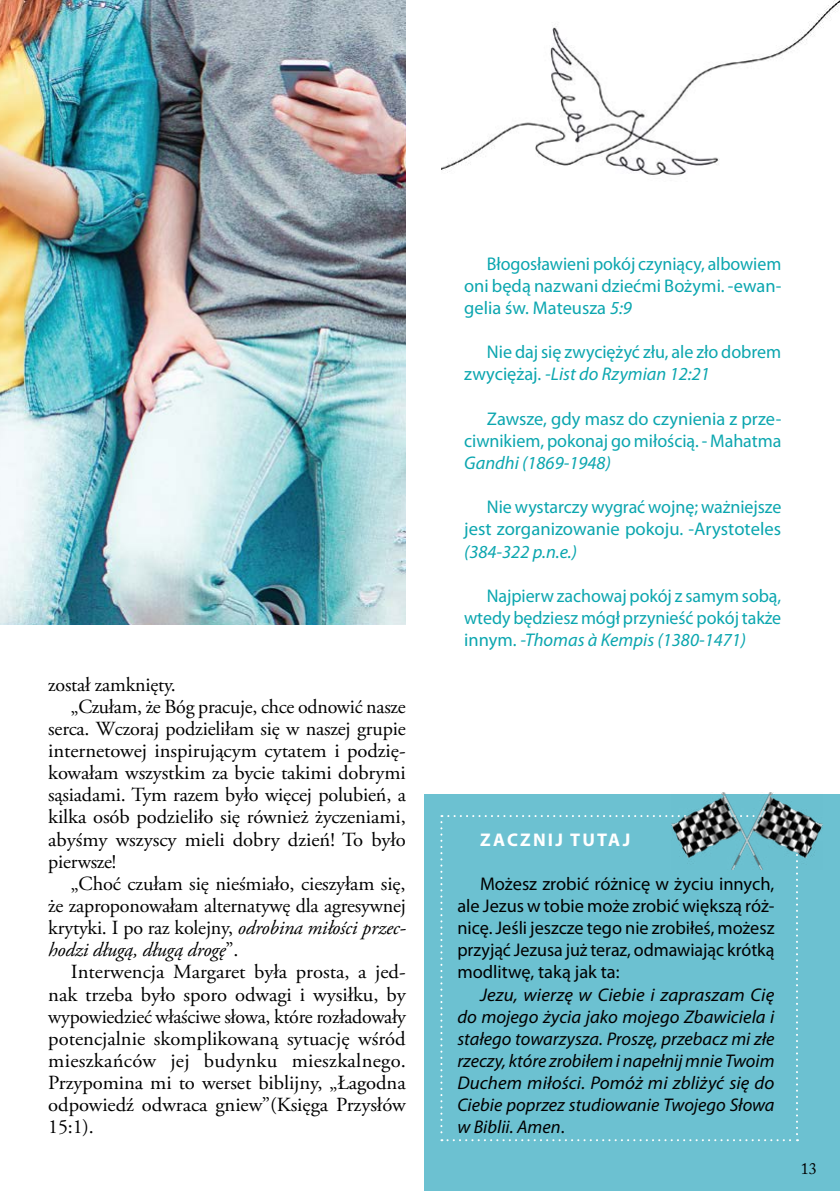
<style>
.page{position:relative;width:840px;height:1191px;background:#fff}
.page>*{position:absolute;margin:0;border:0;box-sizing:border-box;transform-origin:0 0}
.t1{font:20px "Adobe Garamond Pro";letter-spacing:-.005em;color:#000}
.t2{font:20px "Adobe Garamond Pro";letter-spacing:.015em;color:#000}
.t3{font:italic 20px "Adobe Garamond Pro";letter-spacing:-.01em;color:#000}
.t4{font:18.4px/22.2px "Myriad Pro";letter-spacing:-.005em;color:#0ba6af;text-align:justify}
.t5{font:italic 18.4px/22.2px "Myriad Pro";color:#000;text-align:justify}
.t6{font:18.4px/22.2px "Myriad Pro";letter-spacing:-.005em;color:#000;text-align:justify}
.t7{font:italic 18.4px "Myriad Pro";color:#0ba6af}
.t8{font:700 18.4px "Myriad Pro";letter-spacing:.12em;color:#fff}
.t9{font:16px "Adobe Caslon Pro";color:#000}
.s1{font-style:italic}
.s2{font-style:normal}
</style>
<div class="page">
<img style="left:0;top:1px;width:405px;height:623px">
<img style="left:441px;top:0;width:398px;height:175px">
<div style="left:424px;top:794px;width:415px;height:397px;background:#6cc1d1"></div>
<svg style="left:440px;top:815px;width:357px;height:326px"></svg>
<img style="left:671px;top:793px;width:150px;height:76px">
<p class="t1" style="left:48px;top:672px;width:129px">został zamknięty.</p>
<p class="t1" style="left:71px;top:694px;width:336px">„Czułam, że Bóg pracuje, chce odnowić nasze</p>
<p class="t1" style="left:48px;top:716px;width:359px">serca. Wczoraj podzieliłam się w naszej grupie</p>
<p class="t1" style="left:48px;top:738px;width:359px">internetowej inspirującym cytatem i podzię-</p>
<p class="t1" style="left:48px;top:760px;width:359px">kowałam wszystkim za bycie takimi dobrymi</p>
<p class="t1" style="left:48px;top:783px;width:359px">sąsiadami. Tym razem było więcej polubień, a</p>
<p class="t1" style="left:48px;top:805px;width:359px">kilka osób podzieliło się również życzeniami,</p>
<p class="t1" style="left:48px;top:827px;width:359px">abyśmy wszyscy mieli dobry dzień! To było</p>
<p class="t1" style="left:48px;top:849px;width:70px">pierwsze!</p>
<p class="t1" style="left:71px;top:871px;width:336px">„Choć czułam się nieśmiało, cieszyłam się,</p>
<p class="t1" style="left:48px;top:893px;width:359px">że zaproponowałam alternatywę dla agresywnej</p>
<p class="t1" style="left:48px;top:915px;width:359px">krytyki. I po raz kolejny, <span class="s1">odrobina miłości przec-</span></p>
<p class="t3" style="left:48px;top:938px;width:191px">hodzi długą, długą drogę<span class="s2">”.</span></p>
<p class="t1" style="left:71px;top:960px;width:336px">Interwencja Margaret była prosta, a jed-</p>
<p class="t1" style="left:48px;top:982px;width:359px">nak trzeba było sporo odwagi i wysiłku, by</p>
<p class="t1" style="left:48px;top:1004px;width:359px">wypowiedzieć właściwe słowa, które rozładowały</p>
<p class="t1" style="left:48px;top:1026px;width:359px">potencjalnie skomplikowaną sytuację wśród</p>
<p class="t2" style="left:48px;top:1048px;width:359px">mieszkańców jej budynku mieszkalnego.</p>
<p class="t1" style="left:48px;top:1070px;width:359px">Przypomina mi to werset biblijny, „Łagodna</p>
<p class="t1" style="left:48px;top:1093px;width:359px">odpowiedź odwraca gniew”(Księga Przysłów</p>
<p class="t1" style="left:48px;top:1115px;width:47px">15:1).</p>
<p class="t4" style="left:464px;top:252px;width:318px;text-indent:23px">Błogosławieni pokój czyniący, albowiem oni będą nazwani dziećmi Bożymi. -ewan&shy;gelia św. Mateusza <span class="s1">5:9</span></p>
<p class="t4" style="left:464px;top:341px;width:318px;text-indent:23px">Nie daj się zwyciężyć złu, ale zło dobrem zwyciężaj. <span class="s1">-List do Rzymian 12:21</span></p>
<p class="t4" style="left:464px;top:407px;width:318px;text-align:right">Zawsze, gdy masz do czynienia z prze&shy;ciwnikiem, pokonaj go miłością. - Mahatma</p>
<p class="t7" style="left:464px;top:451px;width:148px">Gandhi (1869-1948)</p>
<p class="t4" style="left:464px;top:496px;width:318px;text-align:right">Nie wystarczy wygrać wojnę; ważniejsze jest zorganizowanie pokoju. -Arystoteles</p>
<p class="t7" style="left:464px;top:540px;width:114px">(384-322 p.n.e.)</p>
<p class="t4" style="left:464px;top:584px;width:318px;text-indent:23px">Najpierw zachowaj pokój z samym sobą, wtedy będziesz mógł przynieść pokój także innym. <span class="s1">-Thomas à Kempis (1380-1471)</span></p>
<p class="t8" style="left:480px;top:827px;width:151px">ZACZNIJ TUTAJ</p>
<p class="t6" style="left:457px;top:872px;width:318px;text-indent:23px">Możesz zrobić różnicę w życiu innych, ale Jezus w tobie może zrobić większą róż&shy;nicę. Jeśli jeszcze tego nie zrobiłeś, możesz przyjąć Jezusa już teraz, odmawiając krótką modlitwę, taką jak ta:</p>
<p class="t5" style="left:457px;top:983px;width:318px;text-indent:23px">Jezu, wierzę w Ciebie i zapraszam Cię do mojego życia jako mojego Zbawiciela i stałego towarzysza. Proszę, przebacz mi złe rzeczy, które zrobiłem i napełnij mnie Twoim Duchem miłości. Pomóż mi zbliżyć się do Ciebie poprzez studiowanie Twojego Słowa w Biblii. Amen<span class="s2">.</span></p>
<p class="t9" style="left:800px;top:1159px;width:17px">13</p>
</div>
